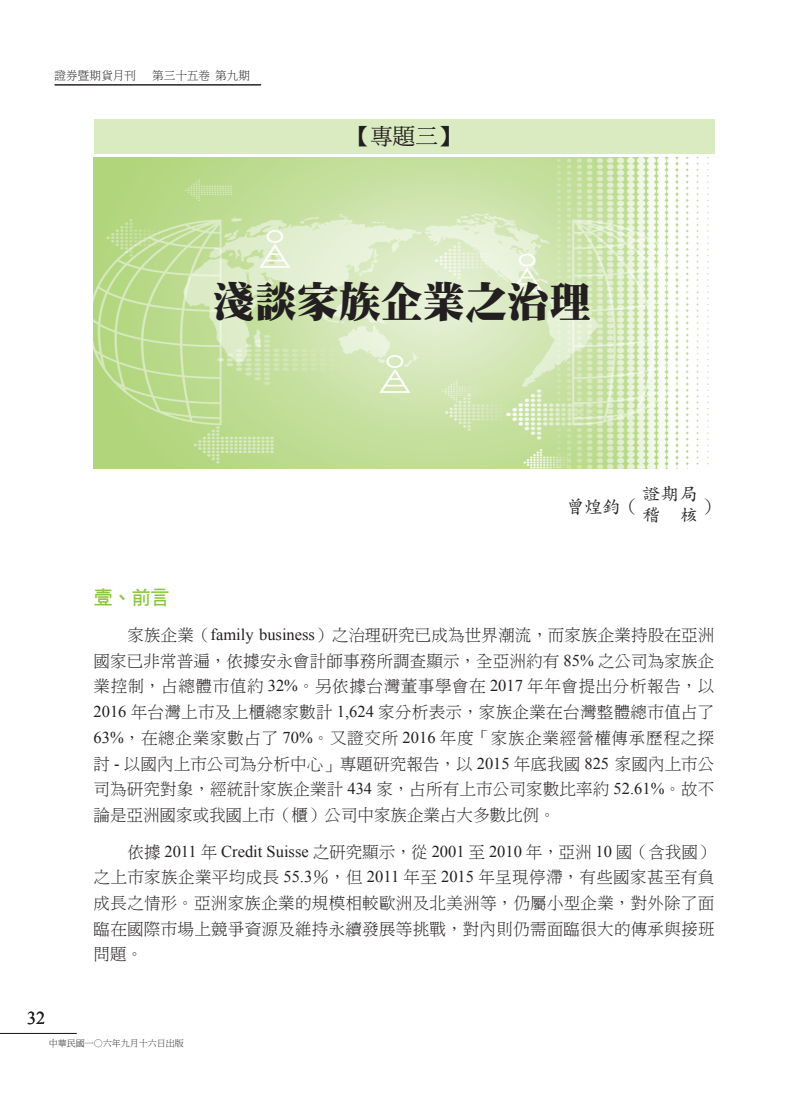
<style>
.page{position:relative;width:808px;height:1106px;background:#fff}
.page>*{position:absolute;margin:0;border:0;box-sizing:border-box;transform-origin:0 0}
.a大標{font:42px "DF Ming UB HK BF";color:#231f20}
.a_專題一{font:22.5px "DF Ming Md HK BF";color:#231f20}
.壹{font:19.5px "DF Hei Bd HK BF";color:#8bc63e}
.a作者-左{font:18px "DF Kai Shu Md HK BF";color:#231f20}
.a作者-齊行{font:18px/21px "DF Kai Shu Md HK BF";color:#231f20}
.t1{font:18px "Times New Roman";color:#231f20}
.新內文{font:16.5px/25.7px "DF Ming Lt HK BF";letter-spacing:.01em;color:#231f20;text-align:justify}
.t2{font:11.55px "DF Ming Lt HK BF";color:#231f20}
.t3{font:9px "DF Ming Lt HK BF";color:#231f20}
.s1{font-family:"DF Hei XB WIN BF"}
.s2{font-family:"Times New Roman"}
</style>
<div class="page">
<hr style="left:55px;top:84px;width:206px;height:1px;background:#231f20">
<hr style="left:0;top:1033px;width:77px;height:1px;background:#231f20">
<img style="left:94px;top:158px;width:615px;height:311px">
<div style="left:94px;top:119px;width:620px;height:34px;background:#daeac1"></div>
<p class="t2" style="left:55px;top:70px;width:83px">證券暨期貨月刊</p>
<p class="t2" style="left:152px;top:70px;width:99px">第三十五卷第九期</p>
<p class="a_專題一" style="left:348px;top:125px;width:114px">【專題三】</p>
<p class="a大標" style="left:213px;top:281px;width:379px">淺談家族企業之治理</p>
<p class="a作者-齊行" style="left:642px;top:483px;width:57px">證期局稽 核</p>
<p class="a作者-左" style="left:566px;top:498px;width:73px">曾煌鈞（</p>
<p class="a作者-左" style="left:674px;top:498px;width:46px">　 ）</p>
<p class="t1" style="left:27px;top:1005px;width:19px">32</p>
<p class="壹" style="left:94px;top:587px;width:78px">壹<span class="s1">、</span>前言</p>
<p class="新內文" style="left:94px;top:622px;width:622px;text-indent:34px">家族企業（<span class="s2">family business</span>）之治理研究已成為世界潮流，而家族企業持股在亞洲國家已非常普遍，依據安永會計師事務所調查顯示，全亞洲約有 <span class="s2">85%</span> 之公司為家族企業控制，占總體市值約 <span class="s2">32%</span>。另依據台灣董事學會在 <span class="s2">2017</span> 年年會提出分析報告，以<span class="s2">2016</span> 年台灣上市及上櫃總家數計 <span class="s2">1,624</span> 家分析表示，家族企業在台灣整體總市值占了<span class="s2">63%</span>，在總企業家數占了 <span class="s2">70%</span>。又證交所 <span class="s2">2016</span> 年度「家族企業經營權傳承歷程之探討 <span class="s2">-</span> 以國內上市公司為分析中心」專題研究報告，以 <span class="s2">2015</span> 年底我國 <span class="s2">825</span> 家國內上市公司為研究對象，經統計家族企業計 <span class="s2">434</span> 家，占所有上市公司家數比率約 <span class="s2">52.61%</span>。故不論是亞洲國家或我國上市（櫃）公司中家族企業占大多數比例。</p>
<p class="新內文" style="left:94px;top:838px;width:622px;text-indent:34px">依據 <span class="s2">2011</span> 年 <span class="s2">Credit Suisse</span> 之研究顯示，從 <span class="s2">2001</span> 至 <span class="s2">2010</span> 年，亞洲 <span class="s2">10</span> 國（含我國）之上市家族企業平均成長 <span class="s2">55.3</span>％，但 <span class="s2">2011</span> 年至 <span class="s2">2015</span> 年呈現停滯，有些國家甚至有負成長之情形。亞洲家族企業的規模相較歐洲及北美洲等，仍屬小型企業，對外除了面臨在國際市場上競爭資源及維持永續發展等挑戰，對內則仍需面臨很大的傳承與接班問題。</p>
<p class="t3" style="left:49px;top:1039px;width:136px">中華民國一○六年九月十六日出版</p>
</div>
